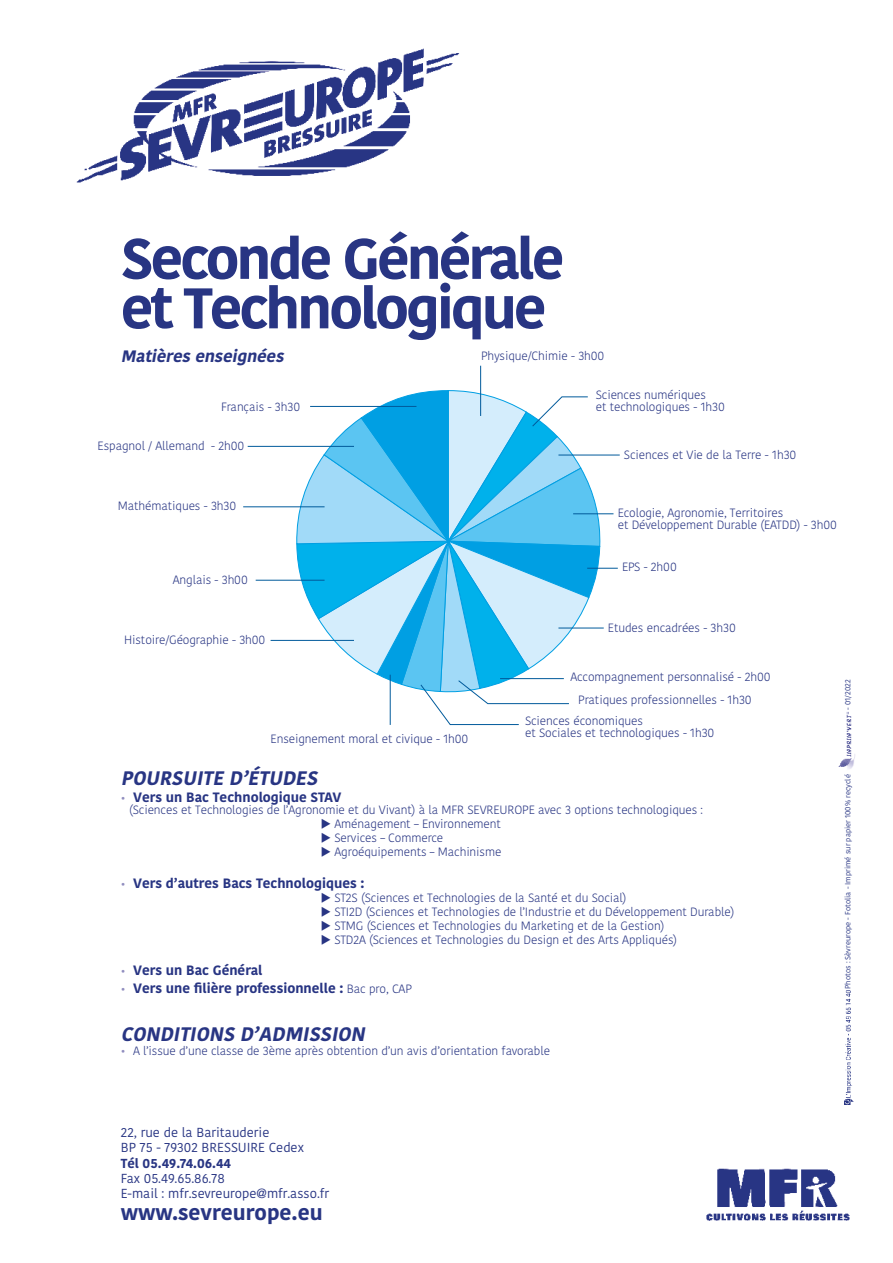
<style>
.page{position:relative;width:893px;height:1263px;background:#fff}
.page>*{position:absolute;margin:0;border:0;box-sizing:border-box;transform-origin:0 0}
.t1{font:700 57px/49.5px "Kohinoor Devanagari";letter-spacing:-.05em;color:#283583}
.t2{font:700 21px "Kohinoor Devanagari";color:#283583}
.t3{font:italic 700 19.5px "Kohinoor Devanagari";color:#283583}
.t4{font:italic 700 16.5px "Kohinoor Devanagari";color:#283583}
.t5{font:700 13.5px "Kohinoor Devanagari";color:#283583}
.t6{font:13.05px/15.1px "Kohinoor Devanagari";color:#283583}
.t7{font:700 13.05px "Kohinoor Devanagari";color:#283583}
.t8{font:300 12px/12px "Kohinoor Devanagari";letter-spacing:-.01em;color:#283583}
.t9{font:7.5px "Kohinoor Devanagari";color:#283583}
.s1{font-weight:400;font-size:10.5px;color:#918ebf}
.s2{font-weight:300;font-size:12px}
.s3{font-family:"Helvetica Neue"}
</style>
<div class="page">
<img style="left:76px;top:48px;width:384px;height:135px">
<img style="left:844px;top:991px;width:9px;height:114px">
<img style="left:838px;top:712px;width:17px;height:57px">
<img style="left:706px;top:1169px;width:144px;height:51px">
<hr style="left:558px;top:455px;width:62px;height:1px;background:#005a9b">
<hr style="left:573px;top:513px;width:40px;height:1px;background:#005a9b">
<hr style="left:587px;top:568px;width:31px;height:1px;background:#005a9b">
<hr style="left:558px;top:628px;width:46px;height:1px;background:#005a9b">
<svg style="left:296px;top:390px;width:305px;height:335px"></svg>
<hr style="left:248px;top:446px;width:106px;height:1px;background:#005a9b">
<hr style="left:243px;top:506px;width:82px;height:1px;background:#005a9b">
<hr style="left:256px;top:580px;width:69px;height:1px;background:#005a9b">
<hr style="left:271px;top:640px;width:83px;height:1px;background:#005a9b">
<hr style="left:390px;top:675px;width:1px;height:50px;background:#005a9b">
<hr style="left:480px;top:366px;width:1px;height:50px;background:#005a9b">
<h1 class="t1" style="left:121px;top:233px;width:445px">Seconde Générale et Technologique</h1>
<h3 class="t4" style="left:121px;top:342px;width:169px">Matièresenseignées</h3>
<p class="t8" style="left:481px;top:350px;width:125px">Physique/Chimie - 3h00</p>
<p class="t8" style="left:221px;top:401px;width:80px">Français - 3h30</p>
<p class="t8" style="left:98px;top:440px;width:148px">Espagnol / Allemand - 2h00</p>
<p class="t8" style="left:596px;top:389px;width:131px">Sciences numériques<br>et technologiques - 1h30</p>
<p class="t8" style="left:624px;top:448px;width:174px">Sciences et Vie de la Terre - 1h30</p>
<p class="t8" style="left:118px;top:500px;width:120px">Mathématiques - 3h30</p>
<p class="t8" style="left:173px;top:574px;width:76px">Anglais - 3h00</p>
<p class="t8" style="left:618px;top:507px;width:221px">Ecologie, Agronomie, Territoires<br>et Développement Durable (EATDD) - 3h00</p>
<p class="t8" style="left:622px;top:561px;width:56px">EPS - 2h00</p>
<p class="t8" style="left:124px;top:634px;width:143px">Histoire/Géographie - 3h00</p>
<p class="t8" style="left:271px;top:732px;width:199px">Enseignement moral et civique - 1h00</p>
<p class="t8" style="left:608px;top:621px;width:129px">Etudes encadrées - 3h30</p>
<p class="t8" style="left:570px;top:671px;width:202px">Accompagnement personnalisé - 2h00</p>
<p class="t8" style="left:525px;top:689px;width:228px;line-height:21.1px;text-indent:53px">Pratiques professionnelles - 1h30<br>Sciences économiques</p>
<p class="t8" style="left:525px;top:727px;width:191px">et Sociales et technologiques - 1h30</p>
<h3 class="t3" style="left:121px;top:761px;width:204px">POURSUITED’ÉTUDES</h3>
<p class="t5" style="left:121px;top:785px;width:222px"><span class="s1">•</span> Vers un Bac Technologique STAV</p>
<p class="t8" style="left:129px;top:804px;width:575px">(Sciences et Technologies de l’Agronomie et du Vivant) à la MFR SEVREUROPE avec 3 options technologiques :</p>
<p class="t8" style="left:321px;top:818px;width:182px">◆ Aménagement – Environnement</p>
<p class="t8" style="left:321px;top:832px;width:124px">◆ Services – Commerce</p>
<p class="t8" style="left:321px;top:846px;width:182px">◆ Agroéquipements – Machinisme</p>
<p class="t5" style="left:121px;top:871px;width:245px"><span class="s1">•</span> Vers d’autres Bacs Technologiques :</p>
<p class="t8" style="left:321px;top:892px;width:307px">◆ ST2S (Sciences et Technologies de la Santé et du Social)</p>
<p class="t8" style="left:321px;top:906px;width:415px">◆ STI2D (Sciences et Technologies de l’Industrie et du Développement Durable)</p>
<p class="t8" style="left:321px;top:920px;width:345px">◆ STMG (Sciences et Technologies du Marketing et de la Gestion)</p>
<p class="t8" style="left:321px;top:934px;width:358px">◆ STD2A (Sciences et Technologies du Design et des Arts Appliqués)</p>
<p class="t5" style="left:121px;top:958px;width:143px"><span class="s1">•</span> Vers un Bac Général</p>
<p class="t5" style="left:121px;top:976px;width:293px"><span class="s1">•</span> Vers une filière professionnelle : <span class="s2">Bac pro, CAP</span></p>
<h3 class="t3" style="left:121px;top:1017px;width:252px">CONDITIONS D’ADMISSION</h3>
<p class="t8" style="left:121px;top:1045px;width:431px"><span class="s1">•</span> A l’issue d’une classe de 3ème après obtention d’un avis d’orientation favorable</p>
<p class="t9" style="left:843px;top:710px;width:32px;rotate:-90deg">- 01/2022</p>
<p class="t9" style="left:843px;top:989px;width:216px;rotate:-90deg">Photos : Sèvreurope - Fotolia - Imprimé sur papier 100% recyclé</p>
<p class="t6" style="left:121px;top:1125px;width:185px">22, rue de la Baritauderie<br>BP 75 - 79302 BRESSUIRE Cedex</p>
<p class="t7" style="left:121px;top:1151px;width:112px">Tél 05.49.74.06.44</p>
<p class="t6" style="left:121px;top:1171px;width:210px">Fax 05.49.65.86.78<br>E-mail : mfr.sevreurope<span class="s3">@</span>mfr.asso.fr</p>
<h2 class="t2" style="left:121px;top:1194px;width:203px">www.sevreurope.eu</h2>
</div>
